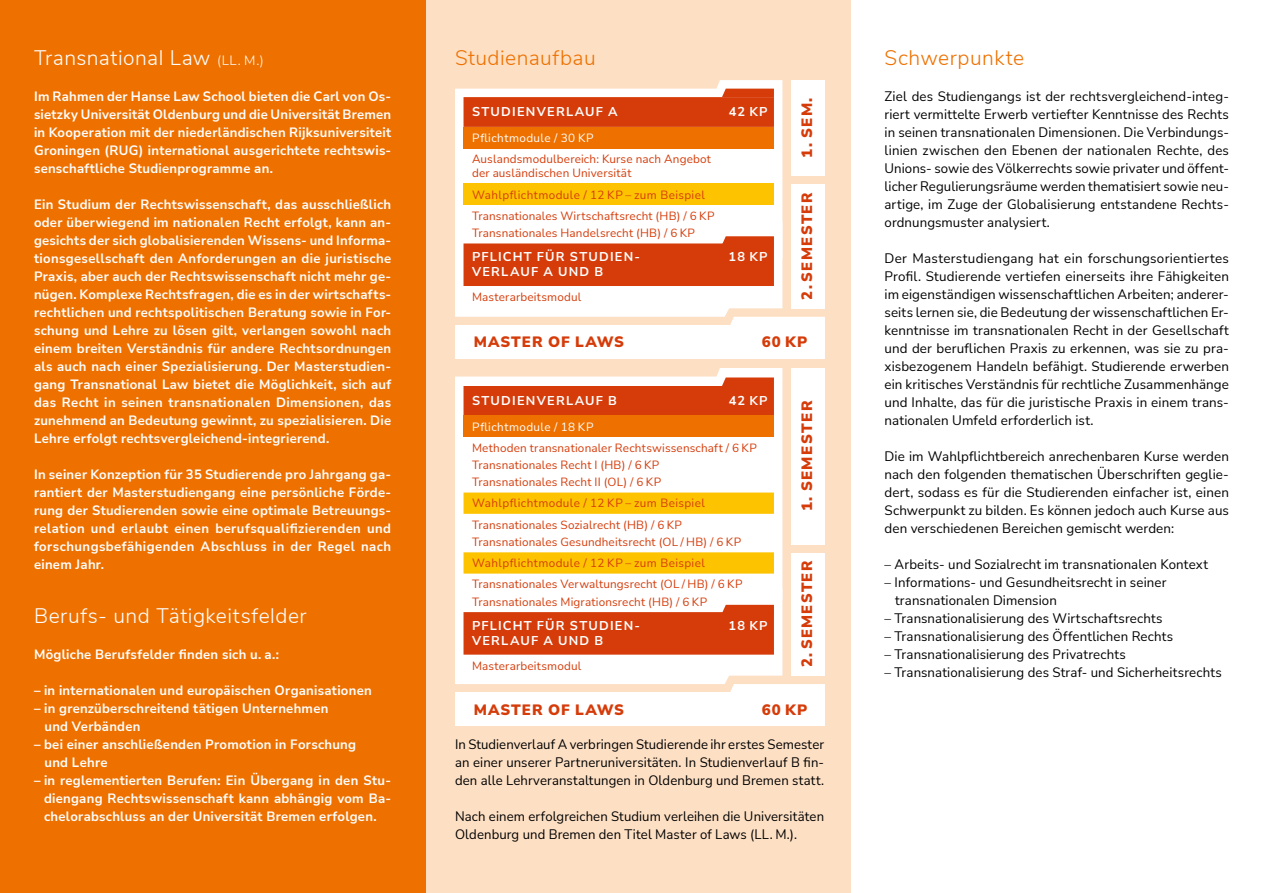
<style>
.page{position:relative;width:1263px;height:893px;background:#fff}
.page>*{position:absolute;margin:0;border:0;box-sizing:border-box;transform-origin:0 0}
.t1{font:300 21px "Nunito Sans";letter-spacing:.025em;color:#fff}
.t2{font:300 21px "Nunito Sans";letter-spacing:.02em;color:#ee7100}
.t3{font:900 15px "Nunito Sans";letter-spacing:.085em;color:#d53c0a}
.t4{font:900 15px "Nunito Sans";letter-spacing:.065em;color:#d53c0a}
.t5{font:13.5px/18px "Nunito Sans";letter-spacing:.01em;color:#000;text-align:justify}
.t6{font:700 13.5px/18px "Nunito Sans";letter-spacing:.025em;color:#fff;text-align:justify}
.t7{font:700 12.75px "Nunito Sans";letter-spacing:.1em;color:#fff}
.t8{font:12.75px "Nunito Sans";color:#fff}
.t9{font:11.7px/21.3px "Nunito Sans";letter-spacing:.015em;color:#d53c0a}
.t10{font:11.7px "Nunito Sans";letter-spacing:.035em;color:#fff}
.s1{font-size:13.5px}
</style>
<div class="page">
<div style="left:425px;top:0;width:425px;height:893px;background:#fddfc4"></div>
<div style="left:0;top:0;width:425px;height:893px;background:#ee7100"></div>
<svg style="left:455px;top:80px;width:327px;height:142px;fill:#fff"></svg>
<svg style="left:455px;top:368px;width:327px;height:221px;fill:#fff"></svg>
<svg style="left:463px;top:97px;width:311px;height:125px;fill:#fff"></svg>
<div style="left:463px;top:127px;width:311px;height:21px;background:#ee7100"></div>
<div style="left:463px;top:184px;width:311px;height:21px;background:#fdc300"></div>
<svg style="left:463px;top:386px;width:311px;height:203px;fill:#fff"></svg>
<div style="left:463px;top:416px;width:311px;height:21px;background:#ee7100"></div>
<svg style="left:463px;top:493px;width:311px;height:81px"></svg>
<div style="left:455px;top:325px;width:370px;height:33px;background:#fff"></div>
<div style="left:455px;top:692px;width:370px;height:34px;background:#fff"></div>
<svg style="left:722px;top:89px;width:52px;height:8px"></svg>
<svg style="left:722px;top:377px;width:52px;height:9px"></svg>
<svg style="left:455px;top:222px;width:370px;height:103px"></svg>
<svg style="left:455px;top:589px;width:370px;height:103px"></svg>
<div style="left:791px;top:553px;width:33px;height:122px;background:#fff"></div>
<div style="left:791px;top:184px;width:33px;height:124px;background:#fff"></div>
<div style="left:791px;top:368px;width:33px;height:176px;background:#fff"></div>
<div style="left:791px;top:80px;width:33px;height:96px;background:#fff"></div>
<h1 class="t1" style="left:34px;top:42px;width:231px">Transnational Law <span class="s1">(LL. M.)</span></h1>
<p class="t6" style="left:34px;top:87px;width:359px">Im Rahmen der Hanse Law School bieten die Carl von Os&shy;sietzky Universität Oldenburg und die Universität Bremen in Kooperation mit der niederländischen Rijksuniversiteit Groningen (RUG) international ausgerichtete rechtswis&shy;senschaftliche Studienprogramme an.</p>
<p class="t6" style="left:34px;top:195px;width:359px">Ein Studium der Rechtswissenschaft, das ausschließlich oder überwiegend im nationalen Recht erfolgt, kann an&shy;gesichts der sich globalisierenden Wissens- und Informa&shy;tionsgesellschaft den Anforderungen an die juristische Praxis, aber auch der Rechtswissenschaft nicht mehr ge&shy;nügen. Komplexe Rechtsfragen, die es in der wirtschafts&shy;rechtlichen und rechtspolitischen Beratung sowie in For&shy;schung und Lehre zu lösen gilt, verlangen sowohl nach einem breiten Verständnis für andere Rechtsordnungen als auch nach einer Spezialisierung. Der Masterstudien&shy;gang Transnational Law bietet die Möglichkeit, sich auf das Recht in seinen transnationalen Dimensionen, das zunehmend an Bedeutung gewinnt, zu spezialisieren. Die Lehre erfolgt rechtsvergleichend-integrierend.</p>
<p class="t6" style="left:34px;top:465px;width:359px">In seiner Konzeption für 35 Studierende pro Jahrgang ga&shy;rantiert der Masterstudiengang eine persönliche Förde&shy;rung der Studierenden sowie eine optimale Betreuungs&shy;relation und erlaubt einen berufsqualifizierenden und forschungsbefähigenden Abschluss in der Regel nach einem Jahr.</p>
<h1 class="t1" style="left:34px;top:600px;width:274px">Berufs- und Tätigkeitsfelder</h1>
<p class="t6" style="left:34px;top:645px;width:247px">Mögliche Berufsfelder finden sich u. a.:</p>
<p class="t6" style="left:34px;top:681px;width:339px">– in internationalen und europäischen Organisationen</p>
<p class="t6" style="left:45px;top:699px;width:285px;text-indent:-11px">– in grenzüberschreitend tätigen Unternehmen und Verbänden</p>
<p class="t6" style="left:45px;top:735px;width:313px;text-indent:-11px">– bei einer anschließenden Promotion in Forschung und Lehre</p>
<p class="t6" style="left:44px;top:771px;width:349px;text-indent:-10px">– in reglementierten Berufen: Ein Übergang in den Stu&shy;diengang Rechtswissenschaft kann abhängig vom Ba&shy;chelorabschluss an der Universität Bremen erfolgen.</p>
<h1 class="t2" style="left:455px;top:42px;width:142px">Studienaufbau</h1>
<h1 class="t2" style="left:884px;top:42px;width:141px">Schwerpunkte</h1>
<p class="t7" style="left:472px;top:103px;width:147px">STUDIENVERLAUF A</p>
<p class="t7" style="left:729px;top:103px;width:40px">42 KP</p>
<p class="t10" style="left:472px;top:130px;width:123px">Pflichtmodule / 30 KP</p>
<p class="t9" style="left:472px;top:151px;width:240px;line-height:14.1px">Auslandsmodulbereich: Kurse nach Angebot der ausländischen Universität</p>
<p class="t9" style="left:472px;top:183px;width:244px">Wahlpflichtmodule / 12 KP – zum Beispiel<br>Transnationales Wirtschaftsrecht (HB) / 6 KP</p>
<p class="t9" style="left:472px;top:222px;width:224px">Transnationales Handelsrecht (HB) / 6 KP</p>
<p class="t7" style="left:472px;top:248px;width:170px">PFLICHT FÜR STUDIEN-</p>
<p class="t7" style="left:728px;top:248px;width:40px">18 KP</p>
<p class="t7" style="left:472px;top:263px;width:133px">VERLAUF A UND B</p>
<p class="t9" style="left:472px;top:286px;width:111px">Masterarbeitsmodul</p>
<p class="t8" style="left:729px;top:105px;width:36px">30 KP</p>
<p class="t3" style="left:796px;top:158px;width:62px;rotate:-90deg">1. SEM.</p>
<p class="t3" style="left:796px;top:300px;width:108px;rotate:-90deg">2. SEMESTER</p>
<p class="t4" style="left:474px;top:331px;width:152px">MASTER OF LAWS</p>
<p class="t3" style="left:762px;top:331px;width:47px">60 KP</p>
<p class="t7" style="left:472px;top:392px;width:146px">STUDIENVERLAUF B</p>
<p class="t7" style="left:729px;top:392px;width:40px">42 KP</p>
<p class="t10" style="left:472px;top:418px;width:123px">Pflichtmodule / 18 KP</p>
<p class="t9" style="left:472px;top:439px;width:286px;line-height:17px">Methoden transnationaler Rechtswissenschaft / 6 KP<br>Transnationales Recht I (HB) / 6 KP<br>Transnationales Recht II (OL) / 6 KP</p>
<p class="t9" style="left:472px;top:492px;width:234px">Wahlpflichtmodule / 12 KP – zum Beispiel<br>Transnationales Sozialrecht (HB) / 6 KP</p>
<p class="t9" style="left:472px;top:530px;width:272px">Transnationales Gesundheitsrecht (OL / HB) / 6 KP<br>Wahlpflichtmodule / 12 KP – zum Beispiel<br>Transnationales Verwaltungsrecht (OL / HB) / 6 KP</p>
<p class="t9" style="left:472px;top:590px;width:237px">Transnationales Migrationsrecht (HB) / 6 KP</p>
<p class="t7" style="left:472px;top:617px;width:170px">PFLICHT FÜR STUDIEN-</p>
<p class="t7" style="left:728px;top:617px;width:40px">18 KP</p>
<p class="t7" style="left:472px;top:632px;width:133px">VERLAUF A UND B</p>
<p class="t9" style="left:472px;top:654px;width:111px">Masterarbeitsmodul</p>
<p class="t3" style="left:796px;top:511px;width:112px;rotate:-90deg">1. SEMESTER</p>
<p class="t3" style="left:796px;top:667px;width:108px;rotate:-90deg">2. SEMESTER</p>
<p class="t3" style="left:762px;top:699px;width:47px">60 KP</p>
<p class="t4" style="left:474px;top:699px;width:152px">MASTER OF LAWS</p>
<p class="t5" style="left:455px;top:735px;width:371px">In Studienverlauf A verbringen Studierende ihr erstes Semester an einer unserer Partneruniversitäten. In Studienverlauf B fin&shy;den alle Lehrveranstaltungen in Oldenburg und Bremen statt.</p>
<p class="t5" style="left:455px;top:807px;width:371px">Nach einem erfolgreichen Studium verleihen die Universitäten<br>Oldenburg und Bremen den Titel Master of Laws (LL. M.).</p>
<p class="t5" style="left:884px;top:87px;width:346px">Ziel des Studiengangs ist der rechtsvergleichend-integ&shy;riert vermittelte Erwerb vertiefter Kenntnisse des Rechts in seinen transnationalen Dimensionen. Die Verbindungs&shy;linien zwischen den Ebenen der nationalen Rechte, des Unions- sowie des Völkerrechts sowie privater und öffent&shy;licher Regulierungsräume werden thematisiert sowie neu&shy;artige, im Zuge der Globalisierung entstandene Rechts&shy;ordnungsmuster analysiert.</p>
<p class="t5" style="left:884px;top:249px;width:346px">Der Masterstudiengang hat ein forschungsorientiertes Profil. Studierende vertiefen einerseits ihre Fähigkeiten im eigenständigen wissenschaftlichen Arbeiten; anderer&shy;seits lernen sie, die Bedeutung der wissenschaftlichen Er&shy;kenntnisse im transnationalen Recht in der Gesellschaft und der beruflichen Praxis zu erkennen, was sie zu pra&shy;xisbezogenem Handeln befähigt. Studierende erwerben ein kritisches Verständnis für rechtliche Zusammenhänge und Inhalte, das für die juristische Praxis in einem trans&shy;nationalen Umfeld erforderlich ist.</p>
<p class="t5" style="left:884px;top:447px;width:346px">Die im Wahlpflichtbereich anrechenbaren Kurse werden nach den folgenden thematischen Überschriften geglie&shy;dert, sodass es für die Studierenden einfacher ist, einen Schwerpunkt zu bilden. Es können jedoch auch Kurse aus den verschiedenen Bereichen gemischt werden:</p>
<p class="t5" style="left:884px;top:555px;width:325px">– Arbeits- und Sozialrecht im transnationalen Kontext</p>
<p class="t5" style="left:895px;top:573px;width:273px;text-indent:-11px">– Informations- und Gesundheitsrecht in seiner transnationalen Dimension</p>
<p class="t5" style="left:884px;top:609px;width:279px">– Transnationalisierung des Wirtschaftsrechts</p>
<p class="t5" style="left:884px;top:627px;width:290px">– Transnationalisierung des Öffentlichen Rechts</p>
<p class="t5" style="left:884px;top:645px;width:243px">– Transnationalisierung des Privatrechts</p>
<p class="t5" style="left:884px;top:663px;width:339px">– Transnationalisierung des Straf- und Sicherheitsrechts</p>
</div>
